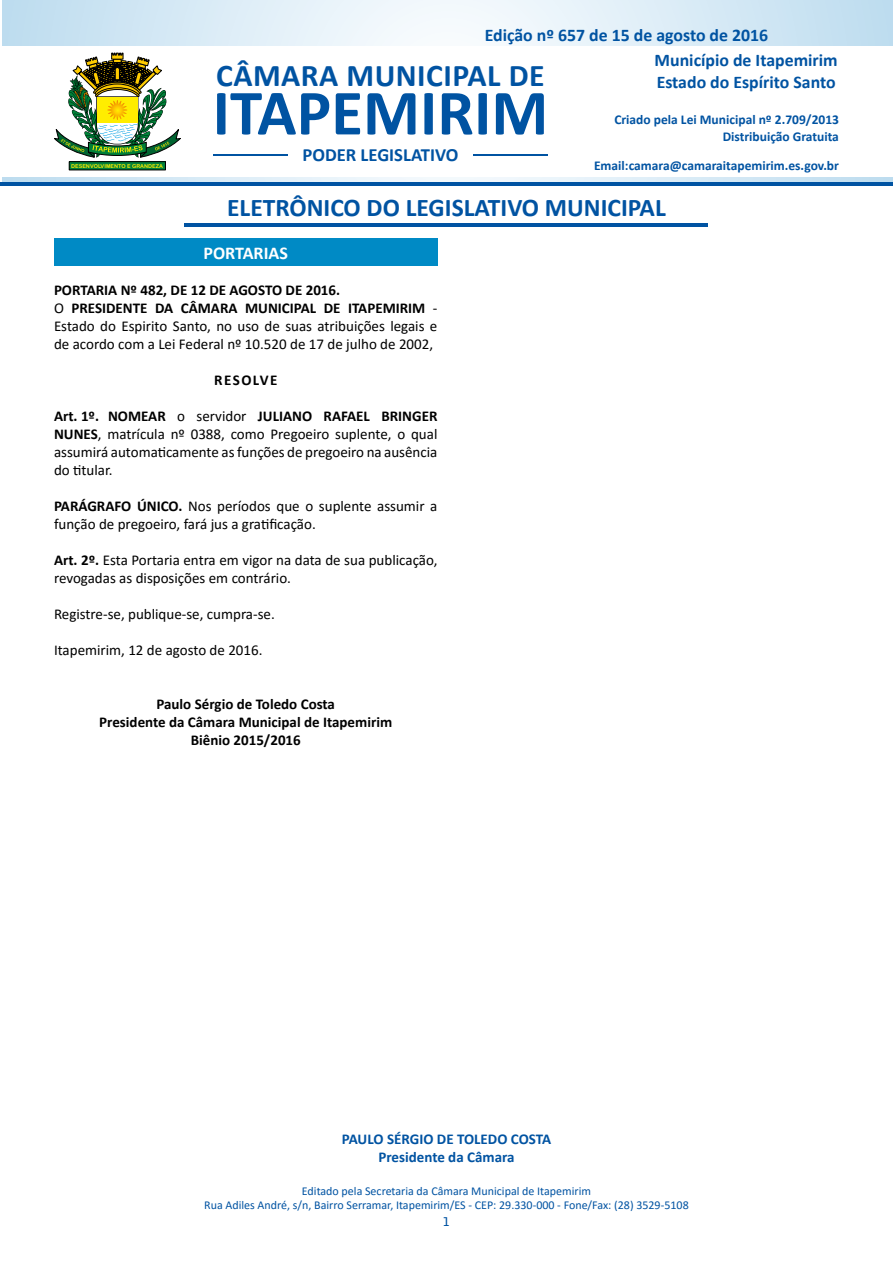
<style>
.page{position:relative;width:893px;height:1263px;background:#fff}
.page>*{position:absolute;margin:0;border:0;box-sizing:border-box;transform-origin:0 0}
.t1{font:700 65.1px "Calibri";color:#0053a2}
.t2{font:700 31.65px "Calibri";letter-spacing:.015em;color:#0053a2}
.t3{font:700 25.5px "Calibri";color:#0053a2}
.t4{font:700 18.6px "Calibri";color:#0053a2}
.t5{font:700 18px "Calibri";color:#fff}
.t6{font:700 17.85px/21.3px "Calibri";color:#0053a2}
.t7{font:15px/18px "Calibri";color:#000}
.t8{font:700 15px/18px "Calibri";color:#000;text-align:center}
.t9{font:700 15px/18px "Calibri";color:#0053a2;text-align:center}
.t10{font:700 15px "Calibri";letter-spacing:.1em;color:#000}
.t11{font:700 13.5px/16.2px "Calibri";color:#0053a2;text-align:right}
.t12{font:12px/14.4px "Calibri";color:#0053a2;text-align:center}
.t13{font:700 12px "Bell Gothic Std";color:#0053a2}
.t14{font:5.4px "Arial Rounded MT Bold";color:#ffed00}
.s1{font-weight:700}
</style>
<div class="page">
<svg style="left:3px;top:0;width:890px;height:182px"></svg>
<div style="left:3px;top:46px;width:890px;height:131px;background:#fff"></div>
<hr style="left:0;top:182px;width:893px;height:3px;background:#0053a2">
<hr style="left:185px;top:223px;width:523px;height:4px;background:#0053a2">
<div style="left:69px;top:162px;width:96px;height:8px;background:#008038"></div>
<div style="left:69px;top:161px;width:97px;height:9px;border:1px solid #000"></div>
<svg style="left:54px;top:53px;width:127px;height:105px"></svg>
<hr style="left:213px;top:155px;width:74px;height:1px;background:#0053a2">
<hr style="left:473px;top:155px;width:75px;height:1px;background:#0053a2">
<div style="left:54px;top:238px;width:383px;height:28px;background:#008ac5"></div>
<p class="t6" style="left:485px;top:24px;width:285px">Edição nº 657 de 15 de agosto de 2016</p>
<p class="t14" style="left:71px;top:163px;width:93px">DESENVOLVIMENTO E GRANDEZA</p>
<h2 class="t2" style="left:216px;top:53px;width:330px">CÂMARA MUNICIPAL DE</h2>
<h1 class="t1" style="left:213px;top:67px;width:337px">ITAPEMIRIM</h1>
<p class="t4" style="left:302px;top:142px;width:157px">PODER LEGISLATIVO</p>
<p class="t6" style="left:655px;top:49px;width:185px">Município de Itapemirim<br>Estado do Espírito Santo</p>
<p class="t11" style="left:614px;top:111px;width:226px">Criado pela Lei Municipal nº 2.709/2013<br>Distribuição Gratuita</p>
<p class="t11" style="left:594px;top:157px;width:246px">Email:camara@camaraitapemirim.es.gov.br</p>
<h3 class="t3" style="left:227px;top:190px;width:440px">ELETRÔNICO DO LEGISLATIVO MUNICIPAL</h3>
<p class="t5" style="left:203px;top:240px;width:86px">PORTARIAS</p>
<p class="t7" style="left:54px;top:281px;width:385px"><span class="s1">PORTARIA Nº 482, DE 12 DE AGOSTO DE 2016.<br></span>O <span class="s1">PRESIDENTE DA CÂMARA MUNICIPAL DE ITAPEMIRIM</span> - Estado do Espirito Santo, no uso de suas atribuições legais e de acordo com a Lei Federal nº 10.520 de 17 de julho de 2002,</p>
<p class="t10" style="left:214px;top:369px;width:65px">RESOLVE</p>
<p class="t7" style="left:54px;top:407px;width:385px;text-align:justify"><span class="s1">Art. 1º. NOMEAR</span> o servidor <span class="s1">JULIANO RAFAEL BRINGER NUNES</span>, matrícula nº 0388, como Pregoeiro suplente, o qual assumirá automaticamente as funções de pregoeiro na ausência do titular.</p>
<p class="t7" style="left:54px;top:497px;width:385px"><span class="s1">PARÁGRAFO ÚNICO.</span> Nos períodos que o suplente assumir a função de pregoeiro, fará jus a gratificação.</p>
<p class="t7" style="left:54px;top:551px;width:385px"><span class="s1">Art. 2º.</span> Esta Portaria entra em vigor na data de sua publicação, revogadas as disposições em contrário.</p>
<p class="t7" style="left:54px;top:605px;width:222px">Registre-se, publique-se, cumpra-se.</p>
<p class="t7" style="left:54px;top:641px;width:210px">Itapemirim, 12 de agosto de 2016.</p>
<p class="t8" style="left:99px;top:695px;width:294px">Paulo Sérgio de Toledo Costa<br>Presidente da Câmara Municipal de Itapemirim<br>Biênio 2015/2016</p>
<p class="t9" style="left:342px;top:1130px;width:211px">PAULO SÉRGIO DE TOLEDO COSTA<br>Presidente da Câmara</p>
<p class="t12" style="left:204px;top:1183px;width:486px">Editado pela Secretaria da Câmara Municipal de Itapemirim<br>Rua Adiles André, s/n, Bairro Serramar, Itapemirim/ES - CEP: 29.330-000 - Fone/Fax: (28) 3529-5108</p>
<p class="t13" style="left:443px;top:1214px;width:8px">1</p>
</div>
